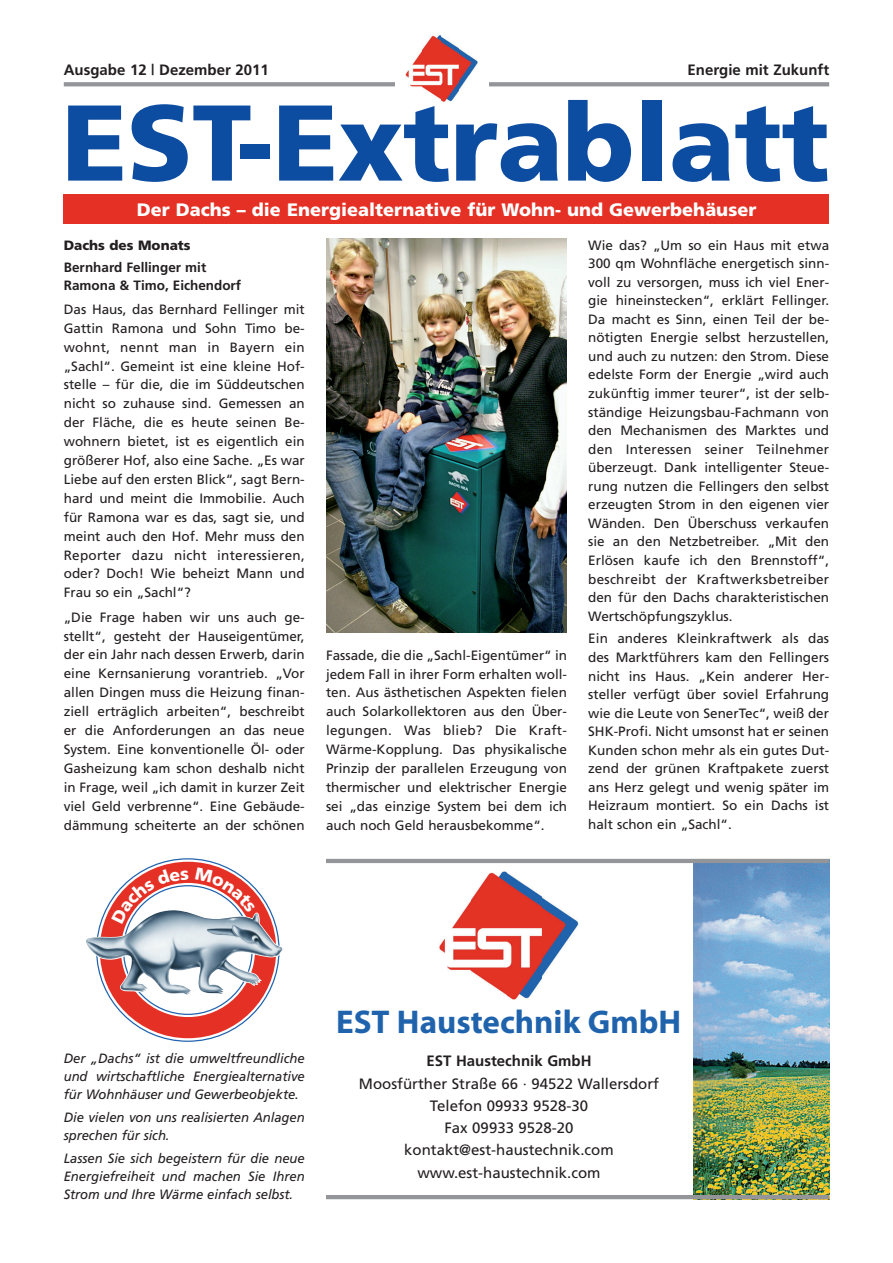
<style>
.page{position:relative;width:893px;height:1263px;background:#fff}
.page>*{position:absolute;margin:0;border:0;box-sizing:border-box;transform-origin:0 0}
.t1{font:900 107.55px "Frutiger";letter-spacing:-.005em;color:#0d4da1}
.t2{font:700 33px "Myriad Pro";color:#2063ad}
.t3{font:900 18px "Frutiger";color:#fff}
.t4{font:15px/22.2px "Frutiger";color:#231f20;text-align:center}
.t5{font:700 15px "Frutiger";color:#231f20}
.t6{font:13.5px/18.9px "Frutiger";color:#231f20;text-align:justify}
.t7{font:italic 13.5px/18.3px "Frutiger";letter-spacing:-.005em;color:#231f20;text-align:justify}
.t8{font:700 13.5px/17.4px "Frutiger";color:#231f20}
.t9{font:900 13.5px "Frutiger";color:#231f20}
</style>
<div class="page">
<img style="left:693px;top:863px;width:136px;height:332px">
<img style="left:438px;top:871px;width:141px;height:128px">
<svg style="left:64px;top:82px;width:765px;height:4px;background:#97999c"></svg>
<hr style="left:326px;top:1195px;width:503px;height:4px;background:#939598">
<hr style="left:326px;top:859px;width:503px;height:4px;background:#939598">
<img style="left:326px;top:239px;width:241px;height:393px">
<div style="left:64px;top:194px;width:765px;height:30px;background:#e53025"></div>
<div style="left:395px;top:28px;width:93px;height:77px;background:#fff"></div>
<img style="left:406px;top:35px;width:72px;height:66px">
<svg style="left:86px;top:862px;width:197px;height:176px"></svg>
<p class="t5" style="left:64px;top:61px;width:207px">Ausgabe 12 | Dezember 2011</p>
<p class="t5" style="left:687px;top:61px;width:143px">Energie mit Zukunft</p>
<h1 class="t1" style="left:62px;top:78px;width:769px">EST-Extrablatt</h1>
<h3 class="t3" style="left:137px;top:198px;width:621px">Der Dachs – die Energiealternative für Wohn- und Gewerbehäuser</h3>
<p class="t9" style="left:64px;top:237px;width:128px">Dachs des Monats</p>
<p class="t8" style="left:64px;top:259px;width:179px">Bernhard Fellinger mit<br>Ramona &amp; Timo, Eichendorf</p>
<p class="t6" style="left:64px;top:300px;width:242px">Das Haus, das Bernhard Fellinger mit Gattin Ramona und Sohn Timo be - wohnt, nennt man in Bayern ein „Sachl“. Gemeint ist eine kleine Hof&shy;stelle – für die, die im Süddeutschen nicht so zuhause sind. Gemessen an der Fläche, die es heute seinen Be - wohnern bietet, ist es eigentlich ein größerer Hof, also eine Sache. „Es war Liebe auf den ersten Blick“, sagt Bern&shy;hard und meint die Immobilie. Auch für Ramona war es das, sagt sie, und meint auch den Hof. Mehr muss den Reporter dazu nicht interessieren, oder? Doch! Wie beheizt Mann und Frau so ein „Sachl“?</p>
<p class="t6" style="left:64px;top:607px;width:242px">„Die Frage haben wir uns auch ge - stellt“, gesteht der Hauseigentümer, der ein Jahr nach dessen Erwerb, darin eine Kernsanierung vorantrieb. „Vor allen Dingen muss die Heizung finan&shy;ziell erträglich arbeiten“, beschreibt er die Anforderungen an das neue System. Eine konventionelle Öl- oder Gasheizung kam schon deshalb nicht in Frage, weil „ich damit in kurzer Zeit viel Geld verbrenne“. Eine Gebäude&shy;dämmung scheiterte an der schönen</p>
<p class="t6" style="left:326px;top:645px;width:242px">Fassade, die die „Sachl-Eigentümer“ in jedem Fall in ihrer Form erhalten woll&shy;ten. Aus ästhetischen Aspekten fielen auch Solarkollektoren aus den Über - legungen. Was blieb? Die Kraft-Wärme-Kopplung. Das physikalische Prinzip der parallelen Erzeugung von thermischer und elektrischer Energie sei „das einzige System bei dem ich auch noch Geld herausbekomme“.</p>
<p class="t6" style="left:588px;top:235px;width:242px">Wie das? „Um so ein Haus mit etwa 300 qm Wohnfläche energetisch sinn&shy;voll zu versorgen, muss ich viel Ener&shy;gie hineinstecken“, erklärt Fellinger.<br>Da macht es Sinn, einen Teil der be - nötigten Energie selbst herzustellen, und auch zu nutzen: den Strom. Diese edelste Form der Energie „wird auch zukünftig immer teurer“, ist der selb&shy;ständige Heizungsbau-Fachmann von den Mechanismen des Marktes und den Interessen seiner Teilnehmer überzeugt. Dank intelligenter Steue&shy;rung nutzen die Fellingers den selbst erzeugten Strom in den eigenen vier Wänden. Den Überschuss verkaufen sie an den Netzbetreiber. „Mit den Erlösen kaufe ich den Brennstoff“, beschreibt der Kraftwerksbetreiber den für den Dachs charakteristischen Wertschöpfungszyklus.</p>
<p class="t6" style="left:588px;top:629px;width:242px">Ein anderes Kleinkraftwerk als das des Marktführers kam den Fellingers nicht ins Haus. „Kein anderer Her - steller verfügt über soviel Erfahrung wie die Leute von SenerTec“, weiß der SHK-Profi. Nicht umsonst hat er seinen Kunden schon mehr als ein gutes Dut&shy;zend der grünen Kraftpakete zuerst ans Herz gelegt und wenig später im Heizraum montiert. So ein Dachs ist halt schon ein „Sachl“.</p>
<p class="t7" style="left:64px;top:1049px;width:242px">Der „Dachs“ ist die umweltfreundliche und wirtschaftliche Energiealternative für Wohnhäuser und Gewerbeobjekte.</p>
<p class="t7" style="left:64px;top:1108px;width:242px">Die vielen von uns realisierten Anlagen sprechen für sich.</p>
<p class="t7" style="left:64px;top:1149px;width:242px">Lassen Sie sich begeistern für die neue Energiefreiheit und machen Sie Ihren Strom und Ihre Wärme einfach selbst.</p>
<h2 class="t2" style="left:336px;top:1000px;width:347px">EST Haustechnik GmbH</h2>
<p class="t5" style="left:426px;top:1052px;width:167px">EST Haustechnik GmbH</p>
<p class="t4" style="left:359px;top:1072px;width:302px">Moosfürther Straße 66 · 94522 Wallersdorf<br>Telefon 09933 9528-30<br>Fax 09933 9528-20 kontakt@est-haustechnik.com www.est-haustechnik.com</p>
</div>
